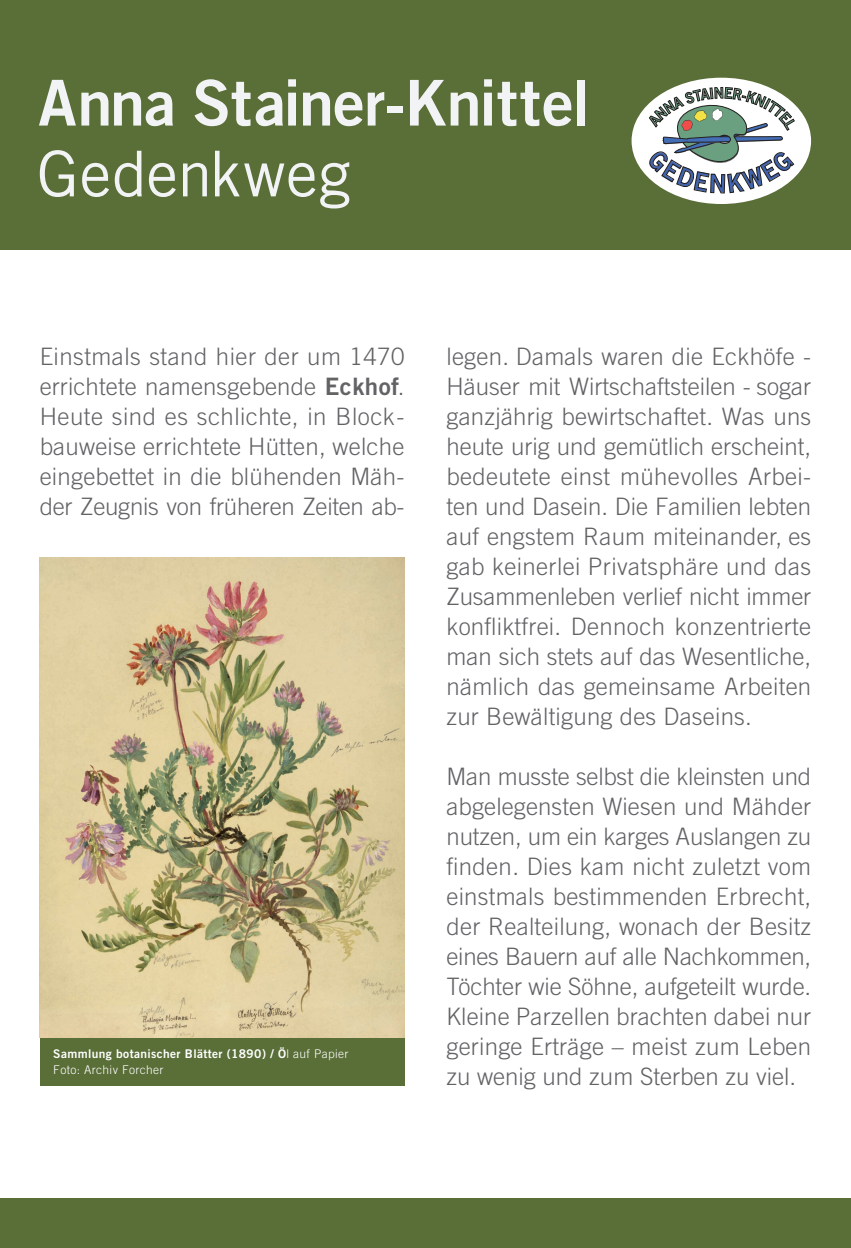
<style>
.page{position:relative;width:851px;height:1248px;background:#fff}
.page>*{position:absolute;margin:0;border:0;box-sizing:border-box;transform-origin:0 0}
.t1{font:63.2px "Trade Gothic LT Std Bd 2";letter-spacing:-.01em;color:#f2f3f4}
.t2{font:63.2px "Trade Gothic LT Std";letter-spacing:.01em;color:#f2f3f4}
.t3{font:300 24px/30px "Trade Gothic LT Std";letter-spacing:.01em;color:#636366;text-align:justify}
.t4{font:12px "Trade Gothic LT Std Bd 2";letter-spacing:.03em;color:#fff}
.t5{font:300 12px "Trade Gothic LT Std";letter-spacing:.03em;color:#fff}
.s1{font-family:"Trade Gothic LT Std Bd 2";font-weight:400}
.s2{font-family:"Trade Gothic LT Std";font-weight:300}
</style>
<div class="page">
<div style="left:40px;top:1037px;width:364px;height:48px;background:#5a6e38"></div>
<div style="left:0;top:0;width:850px;height:249px;background:#5a6e38"></div>
<div style="left:0;top:1197px;width:850px;height:50px;background:#5a6e38"></div>
<img style="left:40px;top:557px;width:364px;height:480px">
<div style="left:631px;top:78px;width:180px;height:126px;background:#fff;border-radius:50%"></div>
<svg style="left:646px;top:87px;width:150px;height:106px"></svg>
<h1 class="t1" style="left:38px;top:64px;width:553px">Anna Stainer-Knittel</h1>
<h1 class="t2" style="left:37px;top:136px;width:315px">Gedenkweg</h1>
<p class="t3" style="left:40px;top:341px;width:366px">Einstmals stand hier der um 1470 errichtete namensgebende <span class="s1">Eckhof</span>.<br>Heute sind es schlichte, in Block&shy;bauweise errichtete Hütten, welche eingebettet in die blühenden Mäh&shy;der Zeugnis von früheren Zeiten ab-</p>
<p class="t3" style="left:446px;top:341px;width:366px">legen. Damals waren die Eckhöfe - Häuser mit Wirtschaftsteilen - sogar ganzjährig bewirtschaftet. Was uns heute urig und gemütlich erscheint, bedeutete einst mühevolles Arbei&shy;ten und Dasein. Die Familien lebten auf engstem Raum miteinander, es gab keinerlei Privatsphäre und das Zusammenleben verlief nicht immer konfliktfrei. Dennoch konzentrierte man sich stets auf das Wesentliche, nämlich das gemeinsame Arbeiten zur Bewältigung des Daseins.</p>
<p class="t3" style="left:446px;top:761px;width:366px">Man musste selbst die kleinsten und abgelegensten Wiesen und Mähder nutzen, um ein karges Auslangen zu finden. Dies kam nicht zuletzt vom einstmals bestimmenden Erbrecht, der Realteilung, wonach der Besitz eines Bauern auf alle Nachkommen, Töchter wie Söhne, aufgeteilt wurde.<br>Kleine Parzellen brachten dabei nur geringe Erträge – meist zum Leben zu wenig und zum Sterben zu viel.</p>
<p class="t4" style="left:53px;top:1046px;width:296px">Sammlung botanischer Blätter (1890) / Ö<span class="s2">l auf Papier</span></p>
<p class="t5" style="left:53px;top:1062px;width:112px">Foto: Archiv Forcher</p>
</div>
